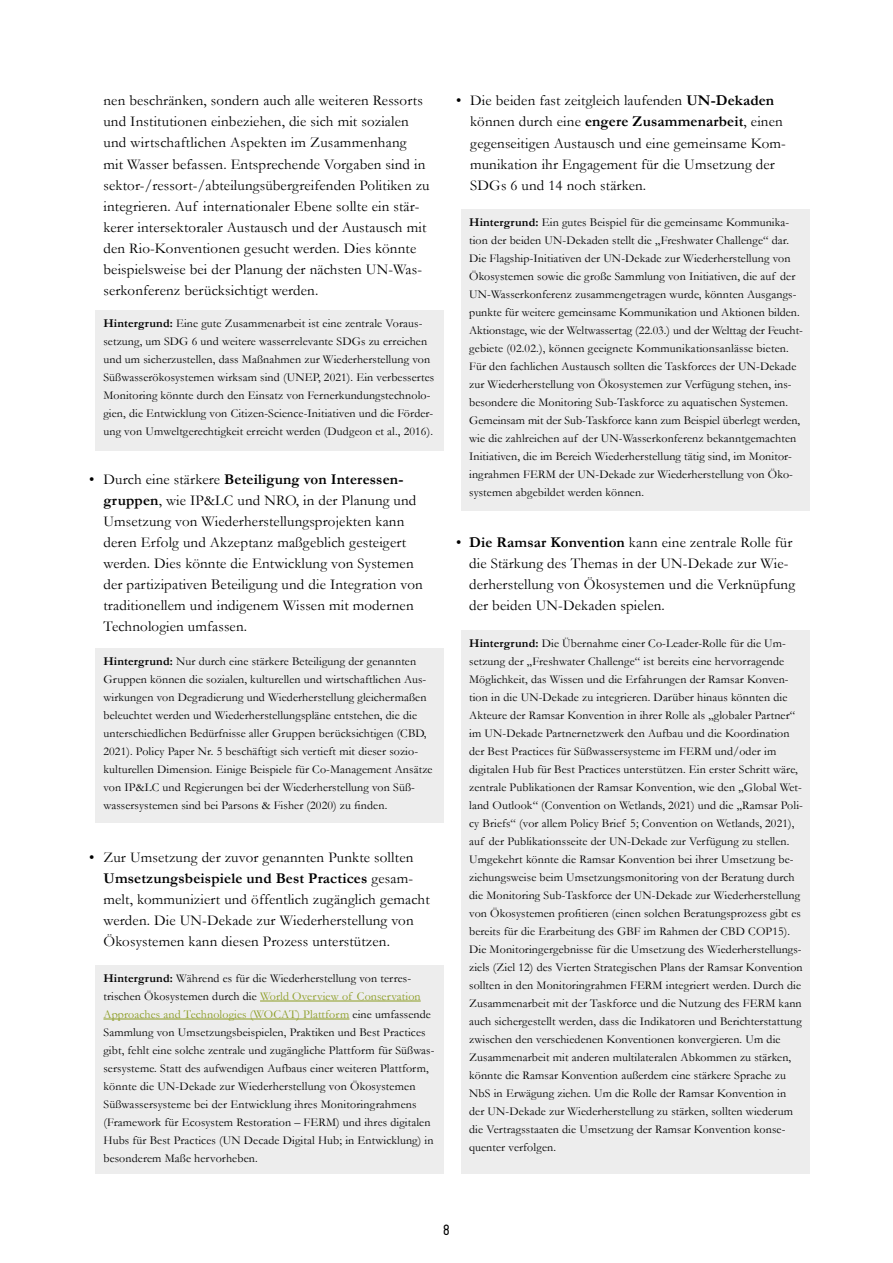
<style>
.page{position:relative;width:893px;height:1263px;background:#fff}
.page>*{position:absolute;margin:0;border:0;box-sizing:border-box;transform-origin:0 0}
.t1{font:15px/21px "Garamond";letter-spacing:.01em;color:#000}
.t2{font:15px "Gravur Condensed";color:#000}
.t3{font:12px/18px "Garamond";letter-spacing:.01em;color:#000}
.s1{font-weight:700}
.s2{color:#8b9c22}
</style>
<div class="page">
<div style="left:95px;top:310px;width:348px;height:141px;background:#ededed"></div>
<div style="left:95px;top:648px;width:349px;height:174px;background:#ededed"></div>
<div style="left:95px;top:965px;width:348px;height:209px;background:#ededed"></div>
<hr style="left:260px;top:1001px;width:161px;height:1px;background:#8b9c22">
<hr style="left:103px;top:1019px;width:246px;height:1px;background:#8b9c22">
<div style="left:461px;top:209px;width:349px;height:302px;background:#ededed"></div>
<div style="left:461px;top:630px;width:349px;height:544px;background:#ededed"></div>
<p class="t1" style="left:103px;top:90px;width:328px">nen beschränken, sondern auch alle weiteren Ressorts und Institutionen einbeziehen, die sich mit sozialen und wirtschaftlichen Aspekten im Zusammenhang mit Wasser befassen. Entsprechende Vorgaben sind in sektor-/ressort-/abteilungsübergreifenden Politiken zu integrieren. Auf internationaler Ebene sollte ein stär&shy;kerer intersektoraler Austausch und der Austausch mit den Rio-Konventionen gesucht werden. Dies könnte beispielsweise bei der Planung der nächsten UN-Was&shy;serkonferenz berücksichtigt werden.</p>
<p class="t3" style="left:103px;top:314px;width:332px"><span class="s1">Hintergrund:</span> Eine gute Zusammenarbeit ist eine zentrale Voraus&shy;setzung, um SDG 6 und weitere wasserrelevante SDGs zu erreichen und um sicherzustellen, dass Maßnahmen zur Wiederherstellung von Süßwasserökosystemen wirksam sind (UNEP, 2021). Ein verbessertes Monitoring könnte durch den Einsatz von Fernerkundungstechnolo&shy;gien, die Entwicklung von Citizen-Science-Initiativen und die Förder&shy;ung von Umweltgerechtigkeit erreicht werden (Dudgeon et al., 2016).</p>
<p class="t1" style="left:89px;top:468px;width:7px">•</p>
<p class="t1" style="left:103px;top:469px;width:321px">Durch eine stärkere <span class="s1">Beteiligung von Interessen&shy;gruppen</span>, wie IP&amp;LC und NRO, in der Planung und Umsetzung von Wiederherstellungsprojekten kann deren Erfolg und Akzeptanz maßgeblich gesteigert werden. Dies könnte die Entwicklung von Systemen der partizipativen Beteiligung und die Integration von traditionellem und indigenem Wissen mit modernen Technologien umfassen.</p>
<p class="t3" style="left:103px;top:652px;width:331px"><span class="s1">Hintergrund:</span> Nur durch eine stärkere Beteiligung der genannten Gruppen können die sozialen, kulturellen und wirtschaftlichen Aus&shy;wirkungen von Degradierung und Wiederherstellung gleichermaßen beleuchtet werden und Wiederherstellungspläne entstehen, die die unterschiedlichen Bedürfnisse aller Gruppen berücksichtigen (CBD, 2021). Policy Paper Nr. 5 beschäftigt sich vertieft mit dieser sozio&shy;kulturellen Dimension. Einige Beispiele für Co-Management Ansätze von IP&amp;LC und Regierungen bei der Wiederherstellung von Süß&shy;wassersystemen sind bei Parsons &amp; Fisher (2020) zu finden.</p>
<p class="t1" style="left:89px;top:846px;width:7px">•</p>
<p class="t1" style="left:103px;top:847px;width:328px">Zur Umsetzung der zuvor genannten Punkte sollten <span class="s1">Umsetzungsbeispiele und Best Practices</span> gesam&shy;melt, kommuniziert und öffentlich zugänglich gemacht werden. Die UN-Dekade zur Wiederherstellung von Ökosystemen kann diesen Prozess unterstützen.</p>
<p class="t3" style="left:103px;top:969px;width:333px"><span class="s1">Hintergrund:</span> Während es für die Wiederherstellung von terres&shy;trischen Ökosystemen durch die <span class="s2">World Overview of Conservation Approaches and Technologies (WOCAT) Plattform</span> eine umfassende Sammlung von Umsetzungsbeispielen, Praktiken und Best Practices gibt, fehlt eine solche zentrale und zugängliche Plattform für Süßwas&shy;sersysteme. Statt des aufwendigen Aufbaus einer weiteren Plattform, könnte die UN-Dekade zur Wiederherstellung von Ökosystemen Süßwassersysteme bei der Entwicklung ihres Monitoringrahmens (Framework für Ecosystem Restoration – FERM) und ihres digitalen Hubs für Best Practices (UN Decade Digital Hub; in Entwicklung) in besonderem Maße hervorheben.</p>
<p class="t1" style="left:456px;top:90px;width:7px">•</p>
<p class="t1" style="left:470px;top:90px;width:317px">Die beiden fast zeitgleich laufenden <span class="s1">UN-Dekaden </span>können durch eine <span class="s1">engere Zusammenarbeit</span>, einen gegenseitigen Austausch und eine gemeinsame Kom&shy;munikation ihr Engagement für die Umsetzung der SDGs 6 und 14 noch stärken.</p>
<p class="t3" style="left:469px;top:213px;width:335px"><span class="s1">Hintergrund:</span> Ein gutes Beispiel für die gemeinsame Kommunika&shy;tion der beiden UN-Dekaden stellt die „Freshwater Challenge“ dar.<br>Die Flagship-Initiativen der UN-Dekade zur Wiederherstellung von Ökosystemen sowie die große Sammlung von Initiativen, die auf der UN-Wasserkonferenz zusammengetragen wurde, könnten Ausgangs&shy;punkte für weitere gemeinsame Kommunikation und Aktionen bilden.<br>Aktionstage, wie der Weltwassertag (22.03.) und der Welttag der Feucht&shy;gebiete (02.02.), können geeignete Kommunikationsanlässe bieten.<br>Für den fachlichen Austausch sollten die Taskforces der UN-Dekade zur Wiederherstellung von Ökosystemen zur Verfügung stehen, ins&shy;besondere die Monitoring Sub-Taskforce zu aquatischen Systemen.<br>Gemeinsam mit der Sub-Taskforce kann zum Beispiel überlegt werden, wie die zahlreichen auf der UN-Wasserkonferenz bekanntgemachten Initiativen, die im Bereich Wiederherstellung tätig sind, im Monitor&shy;ingrahmen FERM der UN-Dekade zur Wiederherstellung von Öko&shy;systemen abgebildet werden können.</p>
<p class="t1" style="left:456px;top:531px;width:7px">•</p>
<p class="t1" style="left:469px;top:531px;width:327px"><span class="s1">Die Ramsar Konvention</span> kann eine zentrale Rolle für die Stärkung des Themas in der UN-Dekade zur Wie&shy;derherstellung von Ökosystemen und die Verknüpfung der beiden UN-Dekaden spielen.</p>
<p class="t3" style="left:469px;top:634px;width:335px"><span class="s1">Hintergrund:</span> Die Übernahme einer Co-Leader-Rolle für die Um&shy;setzung der „Freshwater Challenge“ ist bereits eine hervorragende Möglichkeit, das Wissen und die Erfahrungen der Ramsar Konven&shy;tion in die UN-Dekade zu integrieren. Darüber hinaus könnten die Akteure der Ramsar Konvention in ihrer Rolle als „globaler Partner“ im UN-Dekade Partnernetzwerk den Aufbau und die Koordination der Best Practices für Süßwassersysteme im FERM und/oder im digitalen Hub für Best Practices unterstützen. Ein erster Schritt wäre, zentrale Publikationen der Ramsar Konvention, wie den „Global Wet&shy;land Outlook“ (Convention on Wetlands, 2021) und die „Ramsar Poli&shy;cy Briefs“ (vor allem Policy Brief 5; Convention on Wetlands, 2021), auf der Publikationsseite der UN-Dekade zur Verfügung zu stellen.<br>Umgekehrt könnte die Ramsar Konvention bei ihrer Umsetzung be&shy;ziehungsweise beim Umsetzungsmonitoring von der Beratung durch die Monitoring Sub-Taskforce der UN-Dekade zur Wiederherstellung von Ökosystemen profitieren (einen solchen Beratungsprozess gibt es bereits für die Erarbeitung des GBF im Rahmen der CBD COP15).<br>Die Monitoringergebnisse für die Umsetzung des Wiederherstellungs&shy;ziels (Ziel 12) des Vierten Strategischen Plans der Ramsar Konvention sollten in den Monitoringrahmen FERM integriert werden. Durch die Zusammenarbeit mit der Taskforce und die Nutzung des FERM kann auch sichergestellt werden, dass die Indikatoren und Berichterstattung zwischen den verschiedenen Konventionen konvergieren. Um die Zusammenarbeit mit anderen multilateralen Abkommen zu stärken, könnte die Ramsar Konvention außerdem eine stärkere Sprache zu NbS in Erwägung ziehen. Um die Rolle der Ramsar Konvention in der UN-Dekade zur Wiederherstellung zu stärken, sollten wiederum die Vertragsstaaten die Umsetzung der Ramsar Konvention konse&shy;quenter verfolgen.</p>
<p class="t2" style="left:443px;top:1221px;width:9px">8</p>
</div>
